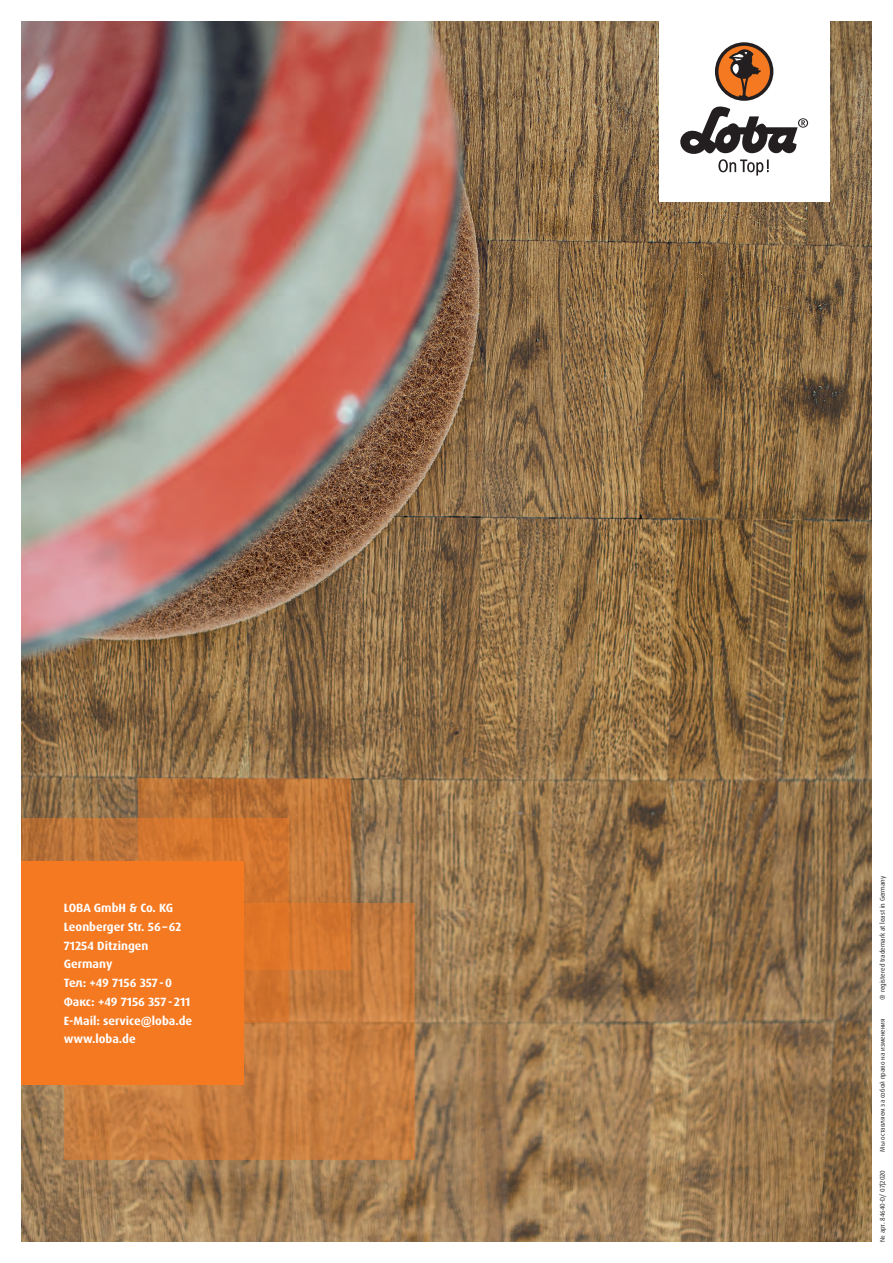
<style>
.page{position:relative;width:893px;height:1263px;background:#fff}
.page>*{position:absolute;margin:0;border:0;box-sizing:border-box;transform-origin:0 0}
.t1{font:700 12px/18.8px "Dax Pro";color:#fff}
.t2{font:6.75px "Dax Pro";color:#231f20}
.t3{font:6.75px "Dax OT";color:#231f20}
</style>
<div class="page">
<img style="left:21px;top:21px;width:851px;height:1221px">
<svg style="left:21px;top:819px;width:117px;height:42px;background:#ba7339"></svg>
<svg style="left:138px;top:778px;width:213px;height:126px;background:#c57534"></svg>
<svg style="left:64px;top:904px;width:351px;height:256px;background:#c97c3c"></svg>
<div style="left:21px;top:861px;width:223px;height:223px;background:#f47921"></div>
<div style="left:659px;top:0;width:170px;height:202px;background:#fff"></div>
<svg style="left:680px;top:106px;width:128px;height:70px"></svg>
<div style="left:715px;top:42px;width:58px;height:59px;background:#231f20;border-radius:50%"></div>
<svg style="left:718px;top:45px;width:52px;height:52px"></svg>
<p class="t1" style="left:64px;top:899px;width:130px">LOBA GmbH &amp; Co. KG<br>Leonberger Str. 56–62<br>71254 Ditzingen<br>Germany<br>Тел: +49 7156 357-0<br>Факс: +49 7156 357-211<br>E-Mail: service@loba.de www.loba.de</p>
<p class="t3" style="left:878px;top:1000px;width:126px;rotate:-90deg">® registered trademark at least in Germany</p>
<p class="t2" style="left:878px;top:1151px;width:135px;rotate:-90deg">Мы оставляем за собой право на изменения</p>
<p class="t2" style="left:878px;top:1242px;width:73px;rotate:-90deg">№ арт. 84640-D/ 07|2020</p>
</div>
